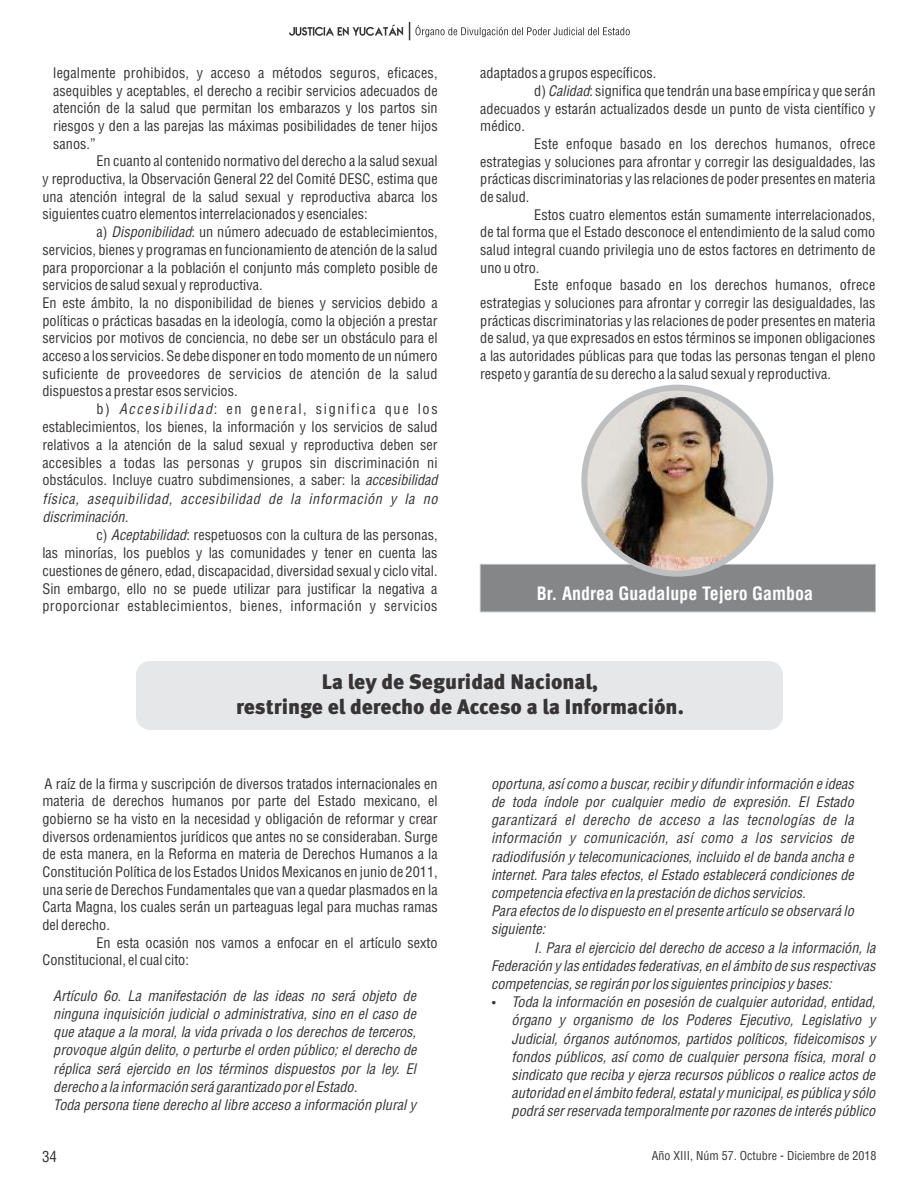
<style>
.page{position:relative;width:918px;height:1188px;background:#fff}
.page>*{position:absolute;margin:0;border:0;box-sizing:border-box;transform-origin:0 0}
.t1{font:900 21px/25px "Meta Pro";color:#373435;text-align:center}
.t2{font:700 condensed 18px "Helvetica LT Std";color:#fefefe}
.t3{font:condensed 15px "Helvetica LT Std";color:#373435}
.t4{font:condensed 14.25px/17.7px "Helvetica LT Std";color:#373435;text-align:justify}
.t5{font:italic condensed 14.25px/18.1px "Helvetica LT Std";color:#373435}
.t6{font:condensed 12px "Helvetica LT Std";color:#373435}
.s1{font-style:italic}
</style>
<div class="page">
<svg style="left:289px;top:25px;width:114px;height:11px"></svg>
<svg style="left:409px;top:22px;width:221px;height:18px"></svg>
<div style="left:480px;top:564px;width:396px;height:49px;background:#848688"></div>
<img style="left:584px;top:388px;width:186px;height:186px;border-radius:50%">
<div style="left:581px;top:385px;width:192px;height:192px;border:6px solid #bdbfc1;border-radius:50%"></div>
<div style="left:136px;top:661px;width:647px;height:69px;background:#e6e7e8;border-radius:14px"></div>
<p class="t4" style="left:53px;top:66px;width:386px">legalmente prohibidos, y acceso a métodos seguros, eficaces, asequibles y aceptables, el derecho a recibir servicios adecuados de atención de la salud que permitan los embarazos y los partos sin riesgos y den a las parejas las máximas posibilidades de tener hijos sanos.”</p>
<p class="t4" style="left:42px;top:154px;width:397px;text-indent:54px">En cuanto al contenido normativo del derecho a la salud sexual y reproductiva, la Observación General 22 del Comité DESC, estima que una atención integral de la salud sexual y reproductiva abarca los siguientes cuatro elementos interrelacionados y esenciales:</p>
<p class="t4" style="left:42px;top:225px;width:397px;text-align:left;text-indent:54px">a) <span class="s1">Disponibilidad</span>: un número adecuado de establecimientos, servicios, bienes y programas en funcionamiento de atención de la salud para proporcionar a la población el conjunto más completo posible de servicios de salud sexual y reproductiva.<br>En este ámbito, la no disponibilidad de bienes y servicios debido a políticas o prácticas basadas en la ideología, como la objeción a prestar servicios por motivos de conciencia, no debe ser un obstáculo para el acceso a los servicios. Se debe disponer en todo momento de un número suficiente de proveedores de servicios de atención de la salud dispuestos a prestar esos servicios.</p>
<p class="t4" style="left:42px;top:402px;width:397px;text-indent:54px">b) <span class="s1">Accesibilidad</span>: en general, significa que los establecimientos, los bienes, la información y los servicios de salud relativos a la atención de la salud sexual y reproductiva deben ser accesibles a todas las personas y grupos sin discriminación ni obstáculos. Incluye cuatro subdimensiones, a saber: la <span class="s1">accesibilidad física, asequibilidad, accesibilidad de la información y la no discriminación.</span></p>
<p class="t4" style="left:42px;top:528px;width:397px;text-indent:54px">c) <span class="s1">Aceptabilidad</span>: respetuosos con la cultura de las personas, las minorías, los pueblos y las comunidades y tener en cuenta las cuestiones de género, edad, discapacidad, diversidad sexual y ciclo vital.<br>Sin embargo, ello no se puede utilizar para justificar la negativa a proporcionar establecimientos, bienes, información y servicios</p>
<p class="t4" style="left:480px;top:66px;width:178px">adaptados a grupos específicos.</p>
<p class="t4" style="left:534px;top:84px;width:343px">d) <span class="s1">Calidad</span>: significa que tendrán una base empírica y que serán</p>
<p class="t4" style="left:480px;top:102px;width:397px">adecuados y estarán actualizados desde un punto de vista científico y</p>
<p class="t4" style="left:480px;top:119px;width:46px">médico.</p>
<p class="t4" style="left:534px;top:137px;width:343px">Este enfoque basado en los derechos humanos, ofrece</p>
<p class="t4" style="left:480px;top:155px;width:397px">estrategias y soluciones para afrontar y corregir las desigualdades, las</p>
<p class="t4" style="left:480px;top:172px;width:397px">prácticas discriminatorias y las relaciones de poder presentes en materia</p>
<p class="t4" style="left:480px;top:190px;width:51px">de salud.</p>
<p class="t4" style="left:534px;top:208px;width:343px">Estos cuatro elementos están sumamente interrelacionados,</p>
<p class="t4" style="left:480px;top:226px;width:397px">de tal forma que el Estado desconoce el entendimiento de la salud como</p>
<p class="t4" style="left:480px;top:243px;width:397px">salud integral cuando privilegia uno de estos factores en detrimento de</p>
<p class="t4" style="left:480px;top:261px;width:61px">uno u otro.</p>
<p class="t4" style="left:534px;top:279px;width:343px">Este enfoque basado en los derechos humanos, ofrece</p>
<p class="t4" style="left:480px;top:296px;width:397px">estrategias y soluciones para afrontar y corregir las desigualdades, las</p>
<p class="t4" style="left:480px;top:314px;width:397px">prácticas discriminatorias y las relaciones de poder presentes en materia</p>
<p class="t4" style="left:480px;top:332px;width:397px">de salud, ya que expresados en estos términos se imponen obligaciones</p>
<p class="t4" style="left:480px;top:349px;width:397px">a las autoridades públicas para que todas las personas tengan el pleno</p>
<p class="t4" style="left:480px;top:367px;width:352px">respeto y garantía de su derecho a la salud sexual y reproductiva.</p>
<p class="t2" style="left:537px;top:587px;width:278px">Br. Andrea Guadalupe Tejero Gamboa</p>
<h1 class="t1" style="left:236px;top:671px;width:449px">La ley de Seguridad Nacional,<br>restringe el derecho de Acceso a la Información.</h1>
<p class="t4" style="left:43px;top:777px;width:397px">A raíz de la firma y suscripción de diversos tratados internacionales en materia de derechos humanos por parte del Estado mexicano, el gobierno se ha visto en la necesidad y obligación de reformar y crear diversos ordenamientos jurídicos que antes no se consideraban. Surge de esta manera, en la Reforma en materia de Derechos Humanos a la Constitución Política de los Estados Unidos Mexicanos en junio de 2011, una serie de Derechos Fundamentales que van a quedar plasmados en la Carta Magna, los cuales serán un parteaguas legal para muchas ramas del derecho.</p>
<p class="t4" style="left:43px;top:936px;width:397px;text-indent:54px">En esta ocasión nos vamos a enfocar en el artículo sexto<br>Constitucional, el cual cito:</p>
<p class="t5" style="left:53px;top:989px;width:365px">Artículo 6o. La manifestación de las ideas no será objeto de ninguna inquisición judicial o administrativa, sino en el caso de que ataque a la moral, la vida privada o los derechos de terceros, provoque algún delito, o perturbe el orden público; el derecho de réplica será ejercido en los términos dispuestos por la ley. El derecho a la información será garantizado por el Estado.<br>Toda persona tiene derecho al libre acceso a información plural y</p>
<p class="t5" style="left:491px;top:776px;width:364px">oportuna, así como a buscar, recibir y difundir información e ideas de toda índole por cualquier medio de expresión. El Estado garantizará el derecho de acceso a las tecnologías de la información y comunicación, así como a los servicios de radiodifusión y telecomunicaciones, incluido el de banda ancha e internet. Para tales efectos, el Estado establecerá condiciones de competencia efectiva en la prestación de dichos servicios.<br>Para efectos de lo dispuesto en el presente artículo se observará lo siguiente:</p>
<p class="t5" style="left:491px;top:940px;width:386px;text-align:justify;text-indent:43px">I. Para el ejercicio del derecho de acceso a la información, la Federación y las entidades federativas, en el ámbito de sus respectivas competencias, se regirán por los siguientes principios y bases:</p>
<p class="t5" style="left:512px;top:995px;width:365px;text-align:justify">Toda la información en posesión de cualquier autoridad, entidad, órgano y organismo de los Poderes Ejecutivo, Legislativo y Judicial, órganos autónomos, partidos políticos, fideicomisos y fondos públicos, así como de cualquier persona física, moral o sindicato que reciba y ejerza recursos públicos o realice actos de autoridad en el ámbito federal, estatal y municipal, es pública y sólo podrá ser reservada temporalmente por razones de interés público</p>
<p class="t3" style="left:42px;top:1151px;width:16px">34</p>
<p class="t6" style="left:652px;top:1151px;width:226px">Año XIII, Núm 57. Octubre - Diciembre de 2018</p>
</div>
